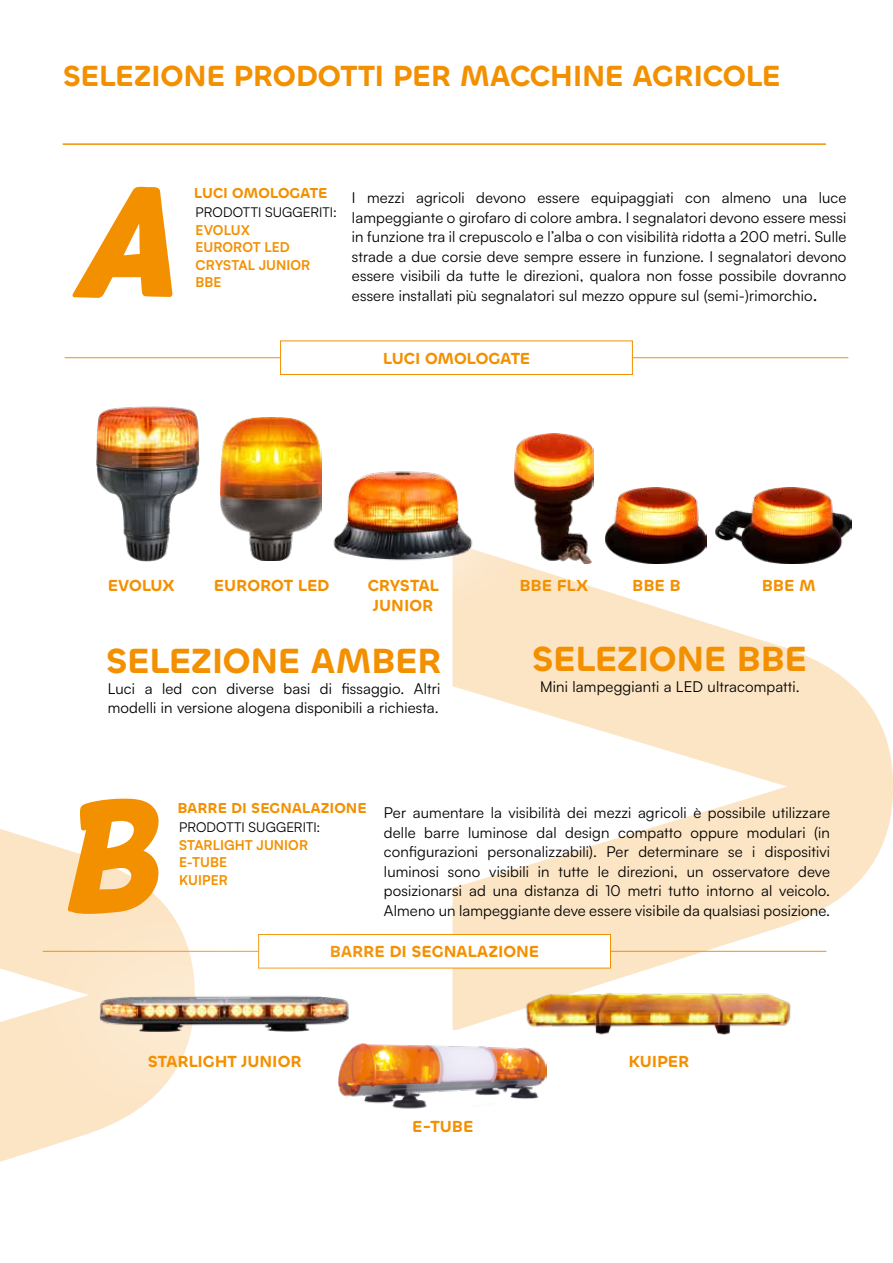
<style>
.page{position:relative;width:893px;height:1263px;background:#fff}
.page>*{position:absolute;margin:0;border:0;box-sizing:border-box;transform-origin:0 0}
.t1{font:italic 160.5px "Baby School";color:#f39000}
.t2{font:600 36px "Chillax";letter-spacing:-.015em;color:#f39000}
.t3{font:600 30px "Chillax";letter-spacing:-.01em;color:#f39000}
.t4{font:700 16.5px/19.5px "Chillax Variable";letter-spacing:-.005em;color:#f39000;text-align:center}
.t5{font:15px/19.5px "Satoshi";letter-spacing:.01em;color:#000;text-align:justify}
.t6{font:700 14.85px "Chillax Variable";letter-spacing:-.005em;color:#f39000}
.t7{font:700 13.5px/17.5px "Satoshi";letter-spacing:.005em;color:#f39000}
.t8{font:13.5px "Satoshi";letter-spacing:.005em;color:#000}
.s1{font-size:18px}
</style>
<div class="page">
<svg style="left:0;top:829px;width:159px;height:333px;fill:#fce5c5"></svg>
<svg style="left:452px;top:543px;width:441px;height:487px;fill:#fce5c5"></svg>
<hr style="left:63px;top:143px;width:763px;height:2px;background:#f39000">
<hr style="left:65px;top:357px;width:783px;height:1px;background:#f39000">
<div style="left:280px;top:341px;width:353px;height:34px;background:#fff;border:1px solid #f39000"></div>
<img style="left:252px;top:417px;width:24px;height:143px">
<svg style="left:276px;top:417px;width:254px;height:205px"></svg>
<img style="left:310px;top:440px;width:187px;height:130px">
<div style="left:42px;top:352px;width:210px;height:261px;background:#fff"></div>
<img style="left:96px;top:406px;width:145px;height:156px">
<img style="left:605px;top:487px;width:101px;height:77px">
<img style="left:716px;top:488px;width:136px;height:76px">
<img style="left:514px;top:433px;width:80px;height:131px">
<div style="left:258px;top:934px;width:353px;height:34px;background:#fff;border:1px solid #f39000"></div>
<svg style="left:11px;top:899px;width:426px;height:226px"></svg>
<img style="left:58px;top:961px;width:333px;height:109px">
<img style="left:339px;top:1044px;width:163px;height:67px">
<img style="left:502px;top:889px;width:337px;height:210px">
<h3 class="t3" style="left:63px;top:57px;width:719px">SELEZIONE PRODOTTI PER MACCHINE AGRICOLE</h3>
<h1 class="t1" style="left:72px;top:141px;width:101px">A</h1>
<p class="t6" style="left:194px;top:184px;width:135px">LUCI OMOLOGATE</p>
<p class="t8" style="left:196px;top:203px;width:143px">PRODOTTI SUGGERITI:</p>
<p class="t7" style="left:196px;top:220px;width:116px">EVOLUX<br>EUROROT LED<br>CRYSTAL JUNIOR</p>
<p class="t7" style="left:196px;top:273px;width:28px">BBE</p>
<p class="t5" style="left:352px;top:188px;width:496px">I mezzi agricoli devono essere equipaggiati con almeno una luce lampeggiante o girofaro di colore ambra. I segnalatori devono essere messi in funzione tra il crepuscolo e l’alba o con visibilità ridotta a 200 metri. Sulle strade a due corsie deve sempre essere in funzione. I segnalatori devono essere visibili da tutte le direzioni, qualora non fosse possibile dovranno essere installati più segnalatori sul mezzo oppure sul (semi-)rimorchio<span class="s1">.</span></p>
<p class="t4" style="left:383px;top:348px;width:149px">LUCI OMOLOGATE</p>
<p class="t4" style="left:108px;top:576px;width:68px">EVOLUX</p>
<p class="t4" style="left:214px;top:576px;width:117px">EUROROT LED</p>
<p class="t4" style="left:368px;top:576px;width:73px">CRYSTAL<br>JUNIOR</p>
<p class="t4" style="left:519px;top:576px;width:70px">BBE FLX</p>
<p class="t4" style="left:632px;top:576px;width:50px">BBE B</p>
<p class="t4" style="left:762px;top:576px;width:55px">BBE M</p>
<h2 class="t2" style="left:106px;top:638px;width:338px">SELEZIONE AMBER</h2>
<p class="t5" style="left:108px;top:678px;width:334px">Luci a led con diverse basi di fissaggio. Altri modelli in versione alogena disponibili a richiesta.</p>
<h2 class="t2" style="left:532px;top:636px;width:277px">SELEZIONE BBE</h2>
<p class="t5" style="left:540px;top:676px;width:261px">Mini lampeggianti a LED ultracompatti.</p>
<h1 class="t1" style="left:56px;top:756px;width:99px">B</h1>
<p class="t6" style="left:177px;top:799px;width:191px">BARRE DI SEGNALAZIONE</p>
<p class="t8" style="left:179px;top:818px;width:143px">PRODOTTI SUGGERITI:</p>
<p class="t7" style="left:179px;top:835px;width:130px">STARLIGHT JUNIOR<br>E-TUBE<br>KUIPER</p>
<p class="t5" style="left:384px;top:802px;width:448px">Per aumentare la visibilità dei mezzi agricoli è possibile utilizzare delle barre luminose dal design compatto oppure modulari (in configurazioni personalizzabili). Per determinare se i dispositivi luminosi sono visibili in tutte le direzioni, un osservatore deve posizionarsi ad una distanza di 10 metri tutto intorno al veicolo.<br>Almeno un lampeggiante deve essere visibile da qualsiasi posizione.</p>
<p class="t4" style="left:330px;top:942px;width:211px">BARRE DI SEGNALAZIONE</p>
<p class="t4" style="left:148px;top:1052px;width:156px">STARLIGHT JUNIOR</p>
<p class="t4" style="left:628px;top:1052px;width:63px">KUIPER</p>
<p class="t4" style="left:412px;top:1117px;width:63px">E-TUBE</p>
</div>
